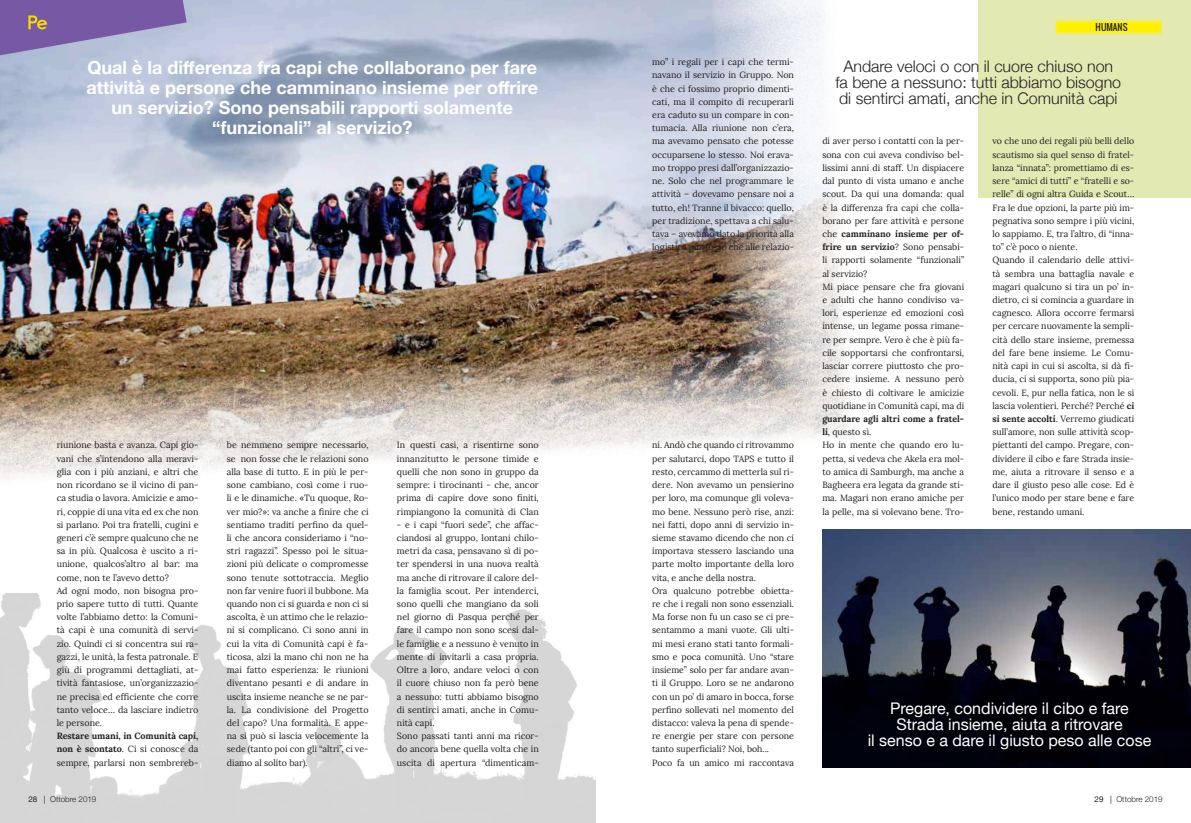
<style>
.page{position:relative;width:1191px;height:823px;background:#fff}
.page>*{position:absolute;margin:0;border:0;box-sizing:border-box;transform-origin:0 0}
.t1{font:700 18px/20px "Helvetica Neue";color:#fff;text-align:center}
.t2{font:300 16px/16px "Helvetica Neue";color:#231f20;text-align:center}
.t3{font:16px/16px "Helvetica Neue";color:#fff;text-align:center}
.t4{font:9px/13.2px "Lora";color:#231f20}
.t5{font:9px "Oswald";color:#231f20}
.t6{font:300 8px "Helvetica Neue";color:#231f20}
.s1{font-weight:700}
.s2{font-weight:400}
</style>
<div class="page">
<img style="left:0;top:593px;width:595px;height:229px">
<div style="left:978px;top:0;width:213px;height:197px;background:#e3e9b3"></div>
<img style="left:0;top:0;width:850px;height:479px">
<img style="left:822px;top:529px;width:369px;height:237px">
<svg style="left:0;top:0;width:187px;height:55px;background:#8b79b2"></svg>
<svg style="left:1055px;top:18px;width:107px;height:18px;background:#f5ee39"></svg>
<h1 class="t1" style="left:86px;top:58px;width:453px">Qual è la differenza fra capi che collaborano per fare attività e persone che camminano insieme per offrire un servizio? Sono pensabili rapporti solamente “funzionali” al servizio?</h1>
<p class="t4" style="left:652px;top:55px;width:143px;text-align:justify">mo” i regali per i capi che termi&shy;navano il servizio in Gruppo. Non è che ci fossimo proprio dimenti&shy;cati, ma il compito di recuperarli era caduto su un compare in con&shy;tumacia. Alla riunione non c’era, ma avevamo pensato che potesse occuparsene lo stesso. Noi erava&shy;mo troppo presi dall’organizzazio&shy;ne. Solo che nel programmare le attività – dovevamo pensare noi a tutto, eh! Tranne il bivacco: quello, per tradizione, spettava a chi salu&shy;tava – avevamo dato la priorità alla logistica piuttosto che alle relazio-</p>
<p class="t4" style="left:57px;top:438px;width:143px">riunione basta e avanza. Capi gio&shy;vani che s’intendono alla meravi&shy;glia con i più anziani, e altri che non ricordano se il vicino di pan&shy;ca studia o lavora. Amicizie e amo&shy;ri, coppie di una vita ed ex che non si parlano. Poi tra fratelli, cugini e generi c’è sempre qualcuno che ne sa in più. Qualcosa è uscito a ri&shy;unione, qualcos’altro al bar: ma come, non te l’avevo detto?<br>Ad ogni modo, non bisogna pro&shy;prio sapere tutto di tutti. Quante volte l’abbiamo detto: la Comuni&shy;tà capi è una comunità di servi&shy;zio. Quindi ci si concentra sui ra&shy;gazzi, le unità, la festa patronale. E giù di programmi dettagliati, at&shy;tività fantasiose, un’organizzazio&shy;ne precisa ed efficiente che corre tanto veloce… da lasciare indietro le persone.</p>
<p class="t4" style="left:57px;top:729px;width:143px;text-align:justify"><span class="s1">Restare umani, in Comunità capi, non è scontato</span>. Ci si conosce da sempre, parlarsi non sembrereb-</p>
<p class="t4" style="left:227px;top:438px;width:143px;text-align:justify">be nemmeno sempre necessario, se non fosse che le relazioni sono alla base di tutto. E in più le per&shy;sone cambiano, così come i ruo&shy;li e le dinamiche. «Tu quoque, Ro&shy;ver mio?»: va anche a finire che ci sentiamo traditi perfino da quel&shy;li che ancora consideriamo i “no&shy;stri ragazzi”. Spesso poi le situa&shy;zioni più delicate o compromesse sono tenute sottotraccia. Meglio non far venire fuori il bubbone. Ma quando non ci si guarda e non ci si ascolta, è un attimo che le relazio&shy;ni si complicano. Ci sono anni in cui la vita di Comunità capi è fa&shy;ticosa, alzi la mano chi non ne ha mai fatto esperienza: le riunioni diventano pesanti e di andare in uscita insieme neanche se ne par&shy;la. La condivisione del Progetto del capo? Una formalità. E appe&shy;na si può si lascia velocemente la sede (tanto poi con gli “altri”, ci ve&shy;diamo al solito bar).</p>
<p class="t4" style="left:397px;top:438px;width:143px;text-align:justify">In questi casi, a risentirne sono innanzitutto le persone timide e quelli che non sono in gruppo da sempre: i tirocinanti - che, ancor prima di capire dove sono finiti, rimpiangono la comunità di Clan</p>
<p class="t4" style="left:397px;top:517px;width:143px">- e i capi “fuori sede”, che affac&shy;ciandosi al gruppo, lontani chilo&shy;metri da casa, pensavano sì di po&shy;ter spendersi in una nuova realtà ma anche di ritrovare il calore del&shy;la famiglia scout. Per intenderci, sono quelli che mangiano da soli nel giorno di Pasqua perché per fare il campo non sono scesi dal&shy;le famiglie e a nessuno è venuto in mente di invitarli a casa propria.<br>Oltre a loro, andare veloci o con il cuore chiuso non fa però bene a nessuno: tutti abbiamo bisogno di sentirci amati, anche in Comu&shy;nità capi.<br>Sono passati tanti anni ma ricor&shy;do ancora bene quella volta che in uscita di apertura “dimenticam-</p>
<p class="t4" style="left:652px;top:438px;width:143px">ni. Andò che quando ci ritrovammo per salutarci, dopo TAPS e tutto il resto, cercammo di metterla sul ri&shy;dere. Non avevamo un pensierino per loro, ma comunque gli voleva&shy;mo bene. Nessuno però rise, anzi: nei fatti, dopo anni di servizio in&shy;sieme stavamo dicendo che non ci importava stessero lasciando una parte molto importante della loro vita, e anche della nostra.<br>Ora qualcuno potrebbe obietta&shy;re che i regali non sono essenziali.<br>Ma forse non fu un caso se ci pre&shy;sentammo a mani vuote. Gli ulti&shy;mi mesi erano stati tanto formali&shy;smo e poca comunità. Uno “stare insieme” solo per far andare avan&shy;ti il Gruppo. Loro se ne andarono con un po’ di amaro in bocca, forse perfino sollevati nel momento del distacco: valeva la pena di spende&shy;re energie per stare con persone tanto superficiali? Noi, boh...<br>Poco fa un amico mi raccontava</p>
<p class="t5" style="left:1095px;top:20px;width:33px">HUMANS</p>
<h2 class="t2" style="left:835px;top:57px;width:287px">Andare veloci o con il cuore chiuso non fa bene a nessuno: tutti abbiamo bisogno di sentirci amati, anche in Comunità capi</h2>
<p class="t4" style="left:822px;top:135px;width:143px">di aver perso i contatti con la per&shy;sona con cui aveva condiviso bel&shy;lissimi anni di staff. Un dispiacere dal punto di vista umano e anche scout. Da qui una domanda: qual è la differenza fra capi che colla&shy;borano per fare attività e persone che <span class="s1">camminano insieme per of&shy;frire un servizio</span>? Sono pensabi&shy;li rapporti solamente “funzionali” al servizio?<br>Mi piace pensare che fra giovani e adulti che hanno condiviso va&shy;lori, esperienze ed emozioni così intense, un legame possa rimane&shy;re per sempre. Vero è che è più fa&shy;cile sopportarsi che confrontarsi, lasciar correre piuttosto che pro&shy;cedere insieme. A nessuno però è chiesto di coltivare le amicizie quotidiane in Comunità capi, ma di</p>
<p class="t4" style="left:822px;top:412px;width:143px"><span class="s1">guardare agli altri come a fratel&shy;li</span>, questo sì.<br>Ho in mente che quando ero lu&shy;petta, si vedeva che Akela era mol&shy;to amica di Samburgh, ma anche a<br>Bagheera era legata da grande sti&shy;ma. Magari non erano amiche per la pelle, ma si volevano bene. Tro-</p>
<p class="t4" style="left:992px;top:135px;width:143px">vo che uno dei regali più belli dello scautismo sia quel senso di fratel&shy;lanza “innata”: promettiamo di es&shy;sere “amici di tutti” e “fratelli e so&shy;relle” di ogni altra Guida e Scout… Fra le due opzioni, la parte più im&shy;pegnativa sono sempre i più vicini, lo sappiamo. E, tra l’altro, di “inna&shy;to” c’è poco o niente.<br>Quando il calendario delle attivi&shy;tà sembra una battaglia navale e magari qualcuno si tira un po’ in&shy;dietro, ci si comincia a guardare in cagnesco. Allora occorre fermarsi per cercare nuovamente la sempli&shy;cità dello stare insieme, premessa del fare bene insieme. Le Comu&shy;nità capi in cui si ascolta, si dà fi&shy;ducia, ci si supporta, sono più pia&shy;cevoli. E, pur nella fatica, non le si lascia volentieri. Perché? Perché <span class="s1">ci si sente accolti</span>. Verremo giudicati sull’amore, non sulle attività scop&shy;piettanti del campo. Pregare, con&shy;dividere il cibo e fare Strada insie&shy;me, aiuta a ritrovare il senso e a dare il giusto peso alle cose. Ed è l’unico modo per stare bene e fare bene, restando umani.</p>
<h2 class="t3" style="left:867px;top:701px;width:285px">Pregare, condividere il cibo e fare<br>Strada insieme, aiuta a ritrovare<br>il senso e a dare il giusto peso alle cose</h2>
<p class="t6" style="left:28px;top:792px;width:70px"><span class="s2">28 |</span> Ottobre 2019</p>
<p class="t6" style="left:1094px;top:792px;width:70px"><span class="s2">29 |</span> Ottobre 2019</p>
</div>
